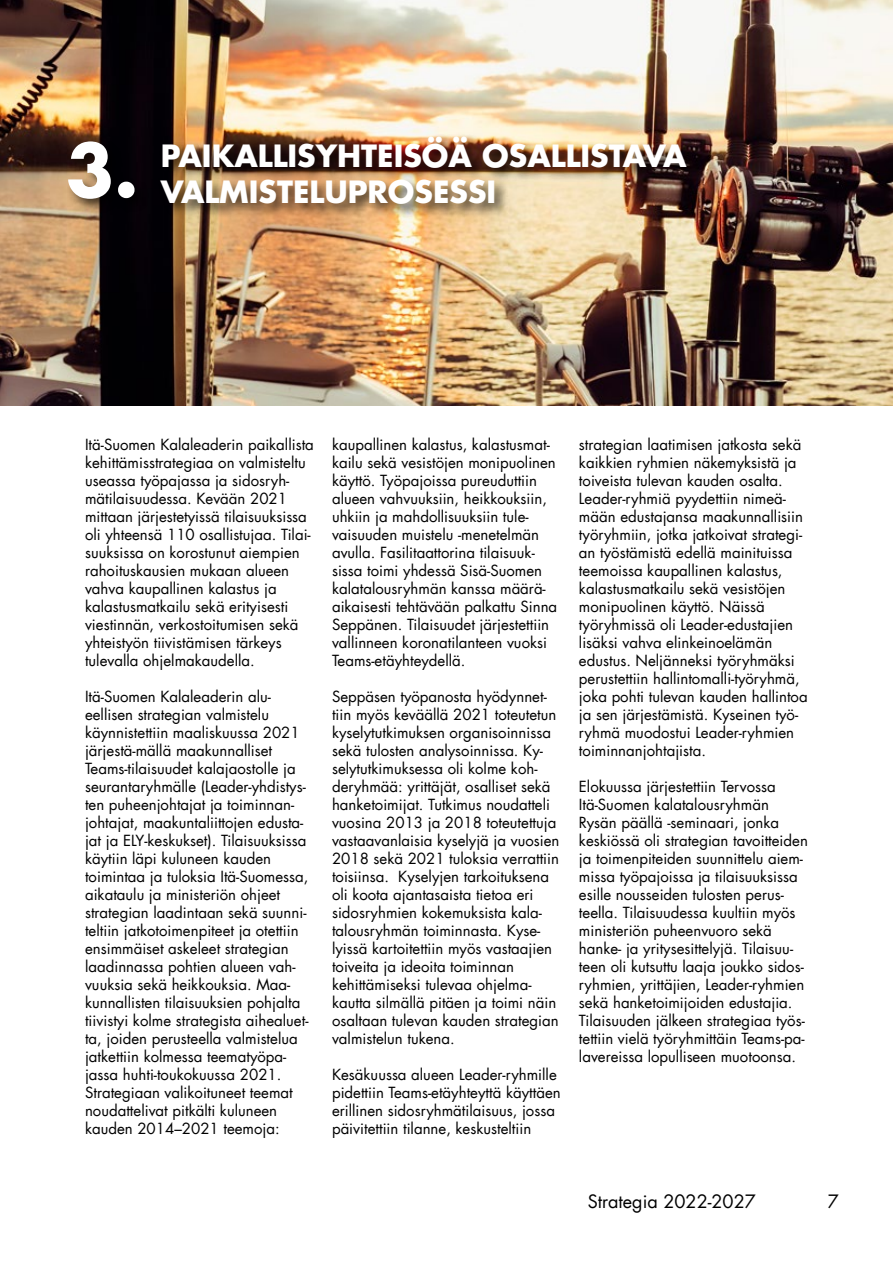
<style>
.page{position:relative;width:893px;height:1263px;background:#fff}
.page>*{position:absolute;margin:0;border:0;box-sizing:border-box;transform-origin:0 0}
.t1{font:700 70.5px "Futura LT";color:#fff}
.t2{font:700 30px "Futura LT";color:#fff}
.t3{font:18px "Futura LT";color:#000}
.t4{font:15px/18px "Futura LT";color:#000}
</style>
<div class="page">
<img style="left:0;top:0;width:893px;height:405px">
<div style="left:158px;top:134px;width:543px;height:84px;background:#000;opacity:.7"></div>
<div style="left:65px;top:138px;width:85px;height:76px;background:#000;opacity:.7"></div>
<h1 class="t1" style="left:66px;top:123px;width:74px">3.</h1>
<h2 class="t2" style="left:161px;top:136px;width:527px">PAIKALLISYHTEISÖÄ OSALLISTAVA</h2>
<h2 class="t2" style="left:161px;top:172px;width:337px">VALMISTELUPROSESSI</h2>
<p class="t4" style="left:85px;top:436px;width:230px">Itä-Suomen Kalaleaderin paikallista kehittämisstrategiaa on valmisteltu useassa työpajassa ja sidosryh&shy;mätilaisuudessa. Kevään 2021 mittaan järjestetyissä tilaisuuksissa oli yhteensä 110 osallistujaa. Tilai&shy;suuksissa on korostunut aiempien rahoituskausien mukaan alueen vahva kaupallinen kalastus ja kalastusmatkailu sekä erityisesti viestinnän, verkostoitumisen sekä yhteistyön tiivistämisen tärkeys tulevalla ohjelmakaudella.</p>
<p class="t4" style="left:85px;top:688px;width:225px">Itä-Suomen Kalaleaderin alu&shy;eellisen strategian valmistelu käynnistettiin maaliskuussa 2021 järjestä-mällä maakunnalliset Teams-tilaisuudet kalajaostolle ja seurantaryhmälle (Leader-yhdistys&shy;ten puheenjohtajat ja toiminnan&shy;johtajat, maakuntaliittojen edusta&shy;jat ja ELY-keskukset). Tilaisuuksissa käytiin läpi kuluneen kauden toimintaa ja tuloksia Itä-Suomessa, aikataulu ja ministeriön ohjeet strategian laadintaan sekä suunni&shy;teltiin jatkotoimenpiteet ja otettiin ensimmäiset askeleet strategian laadinnassa pohtien alueen vah&shy;vuuksia sekä heikkouksia. Maa&shy;kunnallisten tilaisuuksien pohjalta tiivistyi kolme strategista aihealuet&shy;ta, joiden perusteella valmistelua jatkettiin kolmessa teematyöpa&shy;jassa huhti-toukokuussa 2021.<br>Strategiaan valikoituneet teemat noudattelivat pitkälti kuluneen kauden 2014–2021 teemoja:</p>
<p class="t4" style="left:332px;top:436px;width:227px">kaupallinen kalastus, kalastusmat&shy;kailu sekä vesistöjen monipuolinen käyttö. Työpajoissa pureuduttiin alueen vahvuuksiin, heikkouksiin, uhkiin ja mahdollisuuksiin tule&shy;vaisuuden muistelu -menetelmän avulla. Fasilitaattorina tilaisuuk&shy;sissa toimi yhdessä Sisä-Suomen kalatalousryhmän kanssa määrä&shy;aikaisesti tehtävään palkattu Sinna Seppänen. Tilaisuudet järjestettiin vallinneen koronatilanteen vuoksi Teams-etäyhteydellä.</p>
<p class="t4" style="left:332px;top:688px;width:229px">Seppäsen työpanosta hyödynnet&shy;tiin myös keväällä 2021 toteutetun kyselytutkimuksen organisoinnissa sekä tulosten analysoinnissa. Ky&shy;selytutkimuksessa oli kolme koh&shy;deryhmää: yrittäjät, osalliset sekä hanketoimijat. Tutkimus noudatteli vuosina 2013 ja 2018 toteutettuja vastaavanlaisia kyselyjä ja vuosien 2018 sekä 2021 tuloksia verrattiin toisiinsa. Kyselyjen tarkoituksena oli koota ajantasaista tietoa eri sidosryhmien kokemuksista kala&shy;talousryhmän toiminnasta. Kyse&shy;lyissä kartoitettiin myös vastaajien toiveita ja ideoita toiminnan kehittämiseksi tulevaa ohjelma&shy;kautta silmällä pitäen ja toimi näin osaltaan tulevan kauden strategian valmistelun tukena.</p>
<p class="t4" style="left:332px;top:1066px;width:230px">Kesäkuussa alueen Leader-ryhmille pidettiin Teams-etäyhteyttä käyttäen erillinen sidosryhmätilaisuus, jossa päivitettiin tilanne, keskusteltiin</p>
<p class="t4" style="left:579px;top:436px;width:230px">strategian laatimisen jatkosta sekä kaikkien ryhmien näkemyksistä ja toiveista tulevan kauden osalta.<br>Leader-ryhmiä pyydettiin nimeä&shy;mään edustajansa maakunnallisiin työryhmiin, jotka jatkoivat strategi&shy;an työstämistä edellä mainituissa teemoissa kaupallinen kalastus, kalastusmatkailu sekä vesistöjen monipuolinen käyttö. Näissä työryhmissä oli Leader-edustajien lisäksi vahva elinkeinoelämän edustus. Neljänneksi työryhmäksi perustettiin hallintomalli-työryhmä, joka pohti tulevan kauden hallintoa ja sen järjestämistä. Kyseinen työ&shy;ryhmä muodostui Leader-ryhmien toiminnanjohtajista.</p>
<p class="t4" style="left:579px;top:778px;width:230px">Elokuussa järjestettiin Tervossa Itä-Suomen kalatalousryhmän Rysän päällä -seminaari, jonka keskiössä oli strategian tavoitteiden ja toimenpiteiden suunnittelu aiem&shy;missa työpajoissa ja tilaisuuksissa esille nousseiden tulosten perus&shy;teella. Tilaisuudessa kuultiin myös ministeriön puheenvuoro sekä hanke- ja yritysesittelyjä. Tilaisuu&shy;teen oli kutsuttu laaja joukko sidos&shy;ryhmien, yrittäjien, Leader-ryhmien sekä hanketoimijoiden edustajia.<br>Tilaisuuden jälkeen strategiaa työs&shy;tettiin vielä työryhmittäin Teams-pa&shy;lavereissa lopulliseen muotoonsa.</p>
<p class="t3" style="left:588px;top:1189px;width:169px">Strategia 2022-2027</p>
<p class="t3" style="left:828px;top:1189px;width:13px">7</p>
</div>
